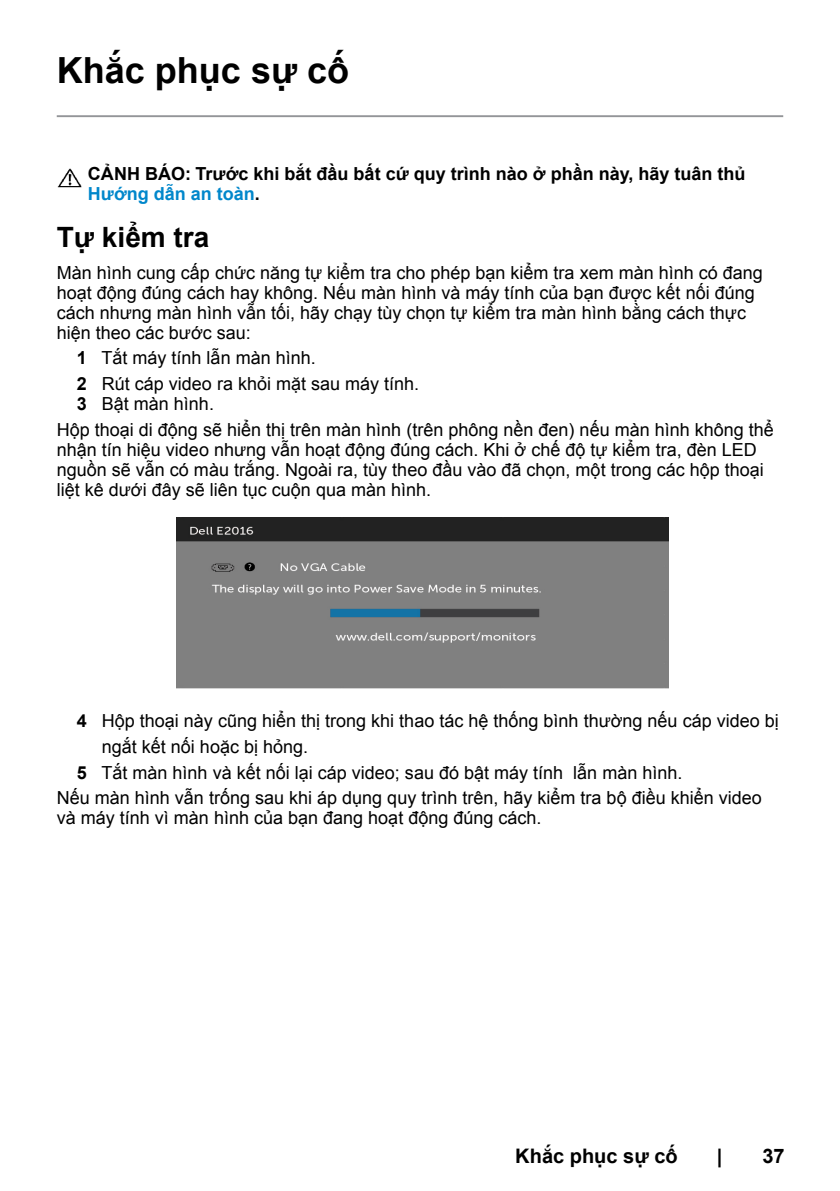
<style>
.page{position:relative;width:840px;height:1191px;background:#fff}
.page>*{position:absolute;margin:0;border:0;box-sizing:border-box;transform-origin:0 0}
.Head1{font:700 36px "Arial";color:#000}
.Head2{font:700 28px "Arial";color:#000}
.t1{font:700 20px "Arial";color:#000}
.Paragraph{font:18px/20px "Arial";color:#000}
.Caution_Warning{font:700 18px/20px "Arial";color:#000}
.s1{color:#0087cb}
.s2{font-weight:700}
</style>
<div class="page">
<hr style="left:57px;top:115px;width:725px;height:2px;background:#939598">
<img style="left:57px;top:168px;width:25px;height:20px">
<img style="left:177px;top:517px;width:490px;height:172px">
<p class="Head1" style="left:57px;top:47px;width:291px">Khắc phục sự cố</p>
<p class="Caution_Warning" style="left:88px;top:164px;width:656px">CẢNH BÁO: Trước khi bắt đầu bất cứ quy trình nào ở phần này, hãy tuân thủ<br><span class="s1">Hướng dẫn an toàn</span>.</p>
<p class="Head2" style="left:57px;top:219px;width:154px">Tự kiểm tra</p>
<p class="Paragraph" style="left:57px;top:262px;width:707px">Màn hình cung cấp chức năng tự kiểm tra cho phép bạn kiểm tra xem màn hình có đang hoạt động đúng cách hay không. Nếu màn hình và máy tính của bạn được kết nối đúng cách nhưng màn hình vẫn tối, hãy chạy tùy chọn tự kiểm tra màn hình bằng cách thực hiện theo các bước sau:</p>
<p class="Paragraph" style="left:77px;top:348px;width:240px"><span class="s2">1</span> Tắt máy tính lẫn màn hình.</p>
<p class="Paragraph" style="left:77px;top:374px;width:344px"><span class="s2">2</span> Rút cáp video ra khỏi mặt sau máy tính.</p>
<p class="Paragraph" style="left:77px;top:394px;width:139px"><span class="s2">3</span> Bật màn hình.</p>
<p class="Paragraph" style="left:57px;top:419px;width:718px">Hộp thoại di động sẽ hiển thị trên màn hình (trên phông nền đen) nếu màn hình không thể nhận tín hiệu video nhưng vẫn hoạt động đúng cách. Khi ở chế độ tự kiểm tra, đèn LED nguồn sẽ vẫn có màu trắng. Ngoài ra, tùy theo đầu vào đã chọn, một trong các hộp thoại liệt kê dưới đây sẽ liên tục cuộn qua màn hình.</p>
<p class="Paragraph" style="left:77px;top:711px;width:701px"><span class="s2">4</span> Hộp thoại này cũng hiển thị trong khi thao tác hệ thống bình thường nếu cáp video bị</p>
<p class="Paragraph" style="left:102px;top:736px;width:208px">ngắt kết nối hoặc bị hỏng.</p>
<p class="Paragraph" style="left:77px;top:762px;width:607px"><span class="s2">5</span> Tắt màn hình và kết nối lại cáp video; sau đó bật máy tính lẫn màn hình.</p>
<p class="Paragraph" style="left:57px;top:788px;width:706px">Nếu màn hình vẫn trống sau khi áp dụng quy trình trên, hãy kiểm tra bộ điều khiển video và máy tính vì màn hình của bạn đang hoạt động đúng cách.</p>
<p class="t1" style="left:515px;top:1142px;width:162px">Khắc phục sự cố</p>
<p class="t1" style="left:716px;top:1142px;width:7px">|</p>
<p class="t1" style="left:762px;top:1142px;width:24px">37</p>
</div>
